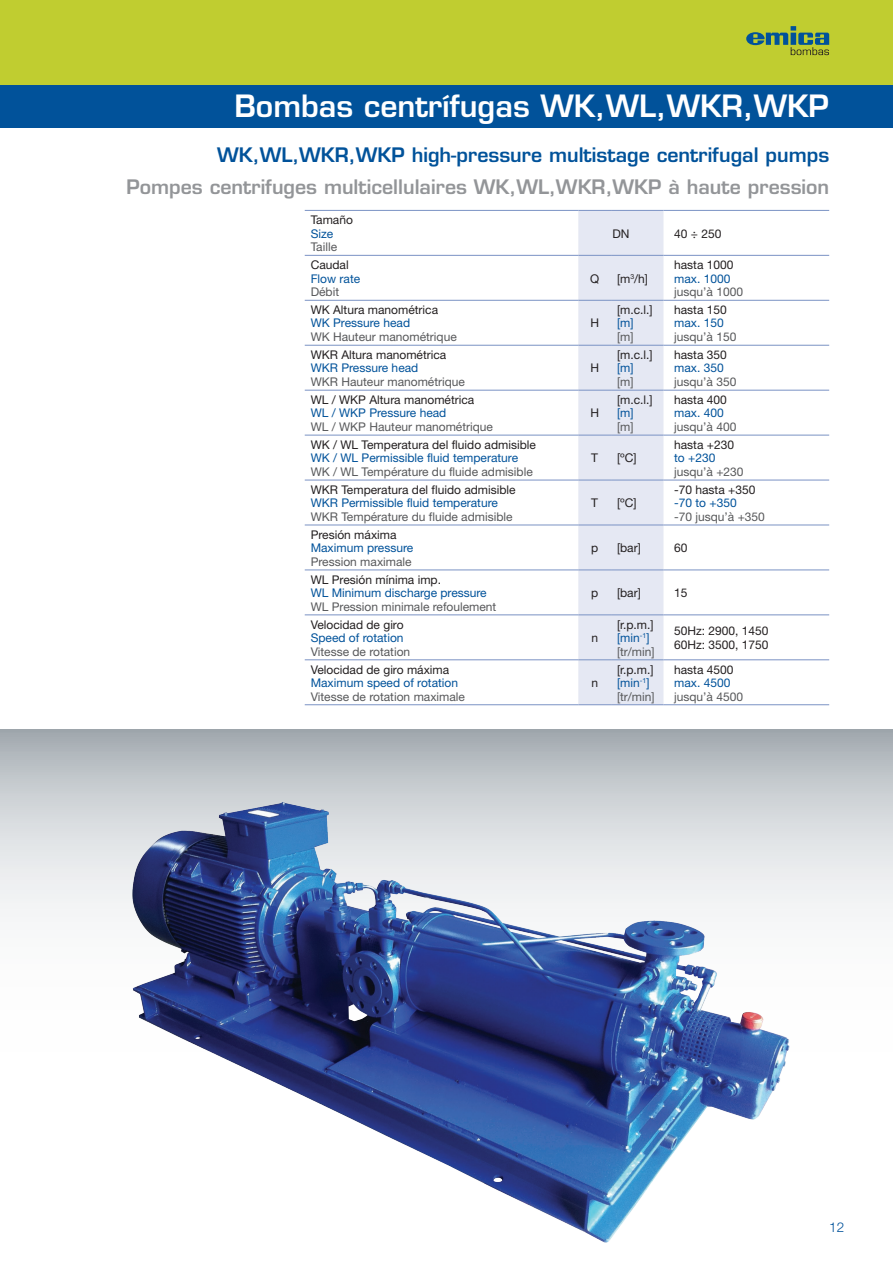
<style>
.page{position:relative;width:893px;height:1263px;background:#fff}
.page>*{position:absolute;margin:0;border:0;box-sizing:border-box;transform-origin:0 0}
.Nombre_ES{font:600 30px "Eurostile LT Std";color:#fff}
.t1{font:600 19.5px "Eurostile LT Std";color:#939598}
.t2{font:600 19.5px "Eurostile LT Std";color:#01529a}
.t3{font:300 13.5px "Helvetica Neue";color:#01529a}
.t4{font:12px "Helvetica Neue";color:#231f20}
.t5{font:12px "Helvetica Neue";color:#57585a}
.t6{font:12px "Helvetica Neue";color:#01529a}
</style>
<div class="page">
<div style="left:0;top:0;width:893px;height:85px;background:#c0cd30"></div>
<svg style="left:746px;top:26px;width:83px;height:29px"></svg>
<div style="left:0;top:85px;width:893px;height:43px;background:#01529a"></div>
<svg style="left:0;top:729px;width:893px;height:188px;background:#bfc4c9"></svg>
<img style="left:84px;top:767px;width:749px;height:476px">
<div style="left:578px;top:211px;width:85px;height:493px;background:#e5e8f3"></div>
<hr style="left:305px;top:210px;width:273px;height:1px;background:#7a92c4">
<hr style="left:578px;top:210px;width:33px;height:1px;background:#7a92c4">
<hr style="left:611px;top:210px;width:52px;height:1px;background:#7a92c4">
<hr style="left:663px;top:210px;width:166px;height:1px;background:#7a92c4">
<hr style="left:305px;top:255px;width:273px;height:1px;background:#7a92c4">
<hr style="left:578px;top:255px;width:33px;height:1px;background:#7a92c4">
<hr style="left:611px;top:255px;width:52px;height:1px;background:#7a92c4">
<hr style="left:663px;top:255px;width:166px;height:1px;background:#7a92c4">
<hr style="left:305px;top:300px;width:273px;height:1px;background:#7a92c4">
<hr style="left:578px;top:300px;width:33px;height:1px;background:#7a92c4">
<hr style="left:611px;top:300px;width:52px;height:1px;background:#7a92c4">
<hr style="left:663px;top:300px;width:166px;height:1px;background:#7a92c4">
<hr style="left:305px;top:345px;width:273px;height:1px;background:#7a92c4">
<hr style="left:578px;top:345px;width:33px;height:1px;background:#7a92c4">
<hr style="left:611px;top:345px;width:52px;height:1px;background:#7a92c4">
<hr style="left:663px;top:345px;width:166px;height:1px;background:#7a92c4">
<hr style="left:305px;top:390px;width:273px;height:1px;background:#7a92c4">
<hr style="left:578px;top:390px;width:33px;height:1px;background:#7a92c4">
<hr style="left:611px;top:390px;width:52px;height:1px;background:#7a92c4">
<hr style="left:663px;top:390px;width:166px;height:1px;background:#7a92c4">
<hr style="left:305px;top:435px;width:273px;height:1px;background:#7a92c4">
<hr style="left:578px;top:435px;width:33px;height:1px;background:#7a92c4">
<hr style="left:611px;top:435px;width:52px;height:1px;background:#7a92c4">
<hr style="left:663px;top:435px;width:166px;height:1px;background:#7a92c4">
<hr style="left:305px;top:480px;width:273px;height:1px;background:#7a92c4">
<hr style="left:578px;top:480px;width:33px;height:1px;background:#7a92c4">
<hr style="left:611px;top:480px;width:52px;height:1px;background:#7a92c4">
<hr style="left:663px;top:480px;width:166px;height:1px;background:#7a92c4">
<hr style="left:305px;top:525px;width:273px;height:1px;background:#7a92c4">
<hr style="left:578px;top:525px;width:33px;height:1px;background:#7a92c4">
<hr style="left:611px;top:525px;width:52px;height:1px;background:#7a92c4">
<hr style="left:663px;top:525px;width:166px;height:1px;background:#7a92c4">
<hr style="left:305px;top:569px;width:273px;height:1px;background:#7a92c4">
<hr style="left:578px;top:569px;width:33px;height:1px;background:#7a92c4">
<hr style="left:611px;top:569px;width:52px;height:1px;background:#7a92c4">
<hr style="left:663px;top:569px;width:166px;height:1px;background:#7a92c4">
<hr style="left:305px;top:614px;width:273px;height:1px;background:#7a92c4">
<hr style="left:578px;top:614px;width:33px;height:1px;background:#7a92c4">
<hr style="left:611px;top:614px;width:52px;height:1px;background:#7a92c4">
<hr style="left:663px;top:614px;width:166px;height:1px;background:#7a92c4">
<hr style="left:305px;top:659px;width:273px;height:1px;background:#7a92c4">
<hr style="left:578px;top:659px;width:33px;height:1px;background:#7a92c4">
<hr style="left:611px;top:659px;width:52px;height:1px;background:#7a92c4">
<hr style="left:663px;top:659px;width:166px;height:1px;background:#7a92c4">
<hr style="left:305px;top:704px;width:273px;height:1px;background:#7a92c4">
<hr style="left:578px;top:704px;width:33px;height:1px;background:#7a92c4">
<hr style="left:611px;top:704px;width:52px;height:1px;background:#7a92c4">
<hr style="left:663px;top:704px;width:166px;height:1px;background:#7a92c4">
<p class="Nombre_ES" style="left:234px;top:87px;width:596px">Bombas centrífugas WK,WL,WKR,WKP</p>
<p class="t2" style="left:217px;top:143px;width:614px">WK,WL,WKR,WKP high-pressure multistage centrifugal pumps</p>
<p class="t1" style="left:126px;top:175px;width:704px">Pompes centrifuges multicellulaires WK,WL,WKR,WKP à haute pression</p>
<p class="t4" style="left:311px;top:213px;width:44px">Tamaño</p>
<p class="t6" style="left:311px;top:226px;width:24px">Size</p>
<p class="t5" style="left:311px;top:240px;width:28px">Taille</p>
<p class="t4" style="left:612px;top:226px;width:19px">DN</p>
<p class="t4" style="left:674px;top:226px;width:49px">40 ÷ 250</p>
<p class="t4" style="left:311px;top:258px;width:40px">Caudal</p>
<p class="t6" style="left:311px;top:271px;width:51px">Flow rate</p>
<p class="t5" style="left:311px;top:285px;width:30px">Débit</p>
<p class="t4" style="left:590px;top:271px;width:11px">Q</p>
<p class="t4" style="left:617px;top:271px;width:33px">[m<sup>3</sup>/h]</p>
<p class="t4" style="left:674px;top:258px;width:61px">hasta 1000</p>
<p class="t6" style="left:674px;top:271px;width:58px">max. 1000</p>
<p class="t5" style="left:674px;top:285px;width:70px">jusqu’à 1000</p>
<p class="t4" style="left:311px;top:303px;width:129px">WK Altura manométrica</p>
<p class="t6" style="left:311px;top:316px;width:101px">WK Pressure head</p>
<p class="t5" style="left:311px;top:330px;width:148px">WK Hauteur manométrique</p>
<p class="t4" style="left:590px;top:316px;width:10px">H</p>
<p class="t4" style="left:617px;top:303px;width:37px">[m.c.l.]</p>
<p class="t6" style="left:617px;top:316px;width:18px">[m]</p>
<p class="t5" style="left:617px;top:330px;width:18px">[m]</p>
<p class="t4" style="left:674px;top:303px;width:54px">hasta 150</p>
<p class="t6" style="left:674px;top:316px;width:51px">max. 150</p>
<p class="t5" style="left:674px;top:330px;width:64px">jusqu’à 150</p>
<p class="t4" style="left:311px;top:347px;width:137px">WKR Altura manométrica</p>
<p class="t6" style="left:311px;top:361px;width:109px">WKR Pressure head</p>
<p class="t5" style="left:311px;top:374px;width:156px">WKR Hauteur manométrique</p>
<p class="t4" style="left:590px;top:361px;width:10px">H</p>
<p class="t4" style="left:617px;top:347px;width:37px">[m.c.l.]</p>
<p class="t6" style="left:617px;top:361px;width:18px">[m]</p>
<p class="t5" style="left:617px;top:374px;width:18px">[m]</p>
<p class="t4" style="left:674px;top:347px;width:54px">hasta 350</p>
<p class="t6" style="left:674px;top:361px;width:51px">max. 350</p>
<p class="t5" style="left:674px;top:374px;width:64px">jusqu’à 350</p>
<p class="t4" style="left:311px;top:392px;width:165px">WL / WKP Altura manométrica</p>
<p class="t6" style="left:311px;top:406px;width:137px">WL / WKP Pressure head</p>
<p class="t5" style="left:311px;top:419px;width:184px">WL / WKP Hauteur manométrique</p>
<p class="t4" style="left:590px;top:406px;width:10px">H</p>
<p class="t4" style="left:617px;top:392px;width:37px">[m.c.l.]</p>
<p class="t6" style="left:617px;top:406px;width:18px">[m]</p>
<p class="t5" style="left:617px;top:419px;width:18px">[m]</p>
<p class="t4" style="left:674px;top:392px;width:54px">hasta 400</p>
<p class="t6" style="left:674px;top:406px;width:51px">max. 400</p>
<p class="t5" style="left:674px;top:419px;width:64px">jusqu’à 400</p>
<p class="t4" style="left:311px;top:437px;width:227px">WK / WL Temperatura del fluido admisible</p>
<p class="t6" style="left:311px;top:451px;width:209px">WK / WL Permissible fluid temperature</p>
<p class="t5" style="left:311px;top:464px;width:224px">WK / WL Température du fluide admisible</p>
<p class="t4" style="left:591px;top:451px;width:8px">T</p>
<p class="t4" style="left:617px;top:451px;width:21px">[ºC]</p>
<p class="t4" style="left:674px;top:437px;width:61px">hasta +230</p>
<p class="t6" style="left:674px;top:451px;width:43px">to +230</p>
<p class="t5" style="left:674px;top:464px;width:71px">jusqu’à +230</p>
<p class="t4" style="left:311px;top:482px;width:206px">WKR Temperatura del fluido admisible</p>
<p class="t6" style="left:311px;top:496px;width:189px">WKR Permissible fluid temperature</p>
<p class="t5" style="left:311px;top:509px;width:203px">WKR Température du fluide admisible</p>
<p class="t4" style="left:591px;top:496px;width:8px">T</p>
<p class="t4" style="left:617px;top:496px;width:21px">[ºC]</p>
<p class="t4" style="left:674px;top:482px;width:83px">-70 hasta +350</p>
<p class="t6" style="left:674px;top:496px;width:64px">-70 to +350</p>
<p class="t5" style="left:674px;top:509px;width:92px">-70 jusqu’à +350</p>
<p class="t4" style="left:311px;top:527px;width:87px">Presión máxima</p>
<p class="t6" style="left:311px;top:541px;width:104px">Maximum pressure</p>
<p class="t5" style="left:311px;top:554px;width:102px">Pression maximale</p>
<p class="t4" style="left:591px;top:541px;width:9px">p</p>
<p class="t4" style="left:617px;top:541px;width:25px">[bar]</p>
<p class="t4" style="left:674px;top:541px;width:15px">60</p>
<p class="t4" style="left:311px;top:572px;width:132px">WL Presión mínima imp.</p>
<p class="t6" style="left:311px;top:586px;width:177px">WL Minimum discharge pressure</p>
<p class="t5" style="left:311px;top:599px;width:187px">WL Pression minimale refoulement</p>
<p class="t4" style="left:591px;top:586px;width:9px">p</p>
<p class="t4" style="left:617px;top:586px;width:25px">[bar]</p>
<p class="t4" style="left:674px;top:586px;width:15px">15</p>
<p class="t4" style="left:311px;top:617px;width:94px">Velocidad de giro</p>
<p class="t6" style="left:311px;top:631px;width:94px">Speed of rotation</p>
<p class="t5" style="left:311px;top:644px;width:101px">Vitesse de rotation</p>
<p class="t4" style="left:591px;top:631px;width:8px">n</p>
<p class="t4" style="left:617px;top:617px;width:38px">[r.p.m.]</p>
<p class="t6" style="left:617px;top:631px;width:34px">[min<sup>-1</sup>]</p>
<p class="t5" style="left:617px;top:644px;width:39px">[tr/min]</p>
<p class="t4" style="left:674px;top:624px;width:96px">50Hz: 2900, 1450</p>
<p class="t4" style="left:674px;top:637px;width:96px">60Hz: 3500, 1750</p>
<p class="t4" style="left:311px;top:662px;width:140px">Velocidad de giro máxima</p>
<p class="t6" style="left:311px;top:675px;width:149px">Maximum speed of rotation</p>
<p class="t5" style="left:311px;top:689px;width:156px">Vitesse de rotation maximale</p>
<p class="t4" style="left:591px;top:675px;width:8px">n</p>
<p class="t4" style="left:617px;top:662px;width:38px">[r.p.m.]</p>
<p class="t6" style="left:617px;top:675px;width:34px">[min<sup>-1</sup>]</p>
<p class="t5" style="left:617px;top:689px;width:39px">[tr/min]</p>
<p class="t4" style="left:674px;top:662px;width:61px">hasta 4500</p>
<p class="t6" style="left:674px;top:675px;width:58px">max. 4500</p>
<p class="t5" style="left:674px;top:689px;width:70px">jusqu’à 4500</p>
<p class="t3" style="left:829px;top:1218px;width:17px">12</p>
</div>
